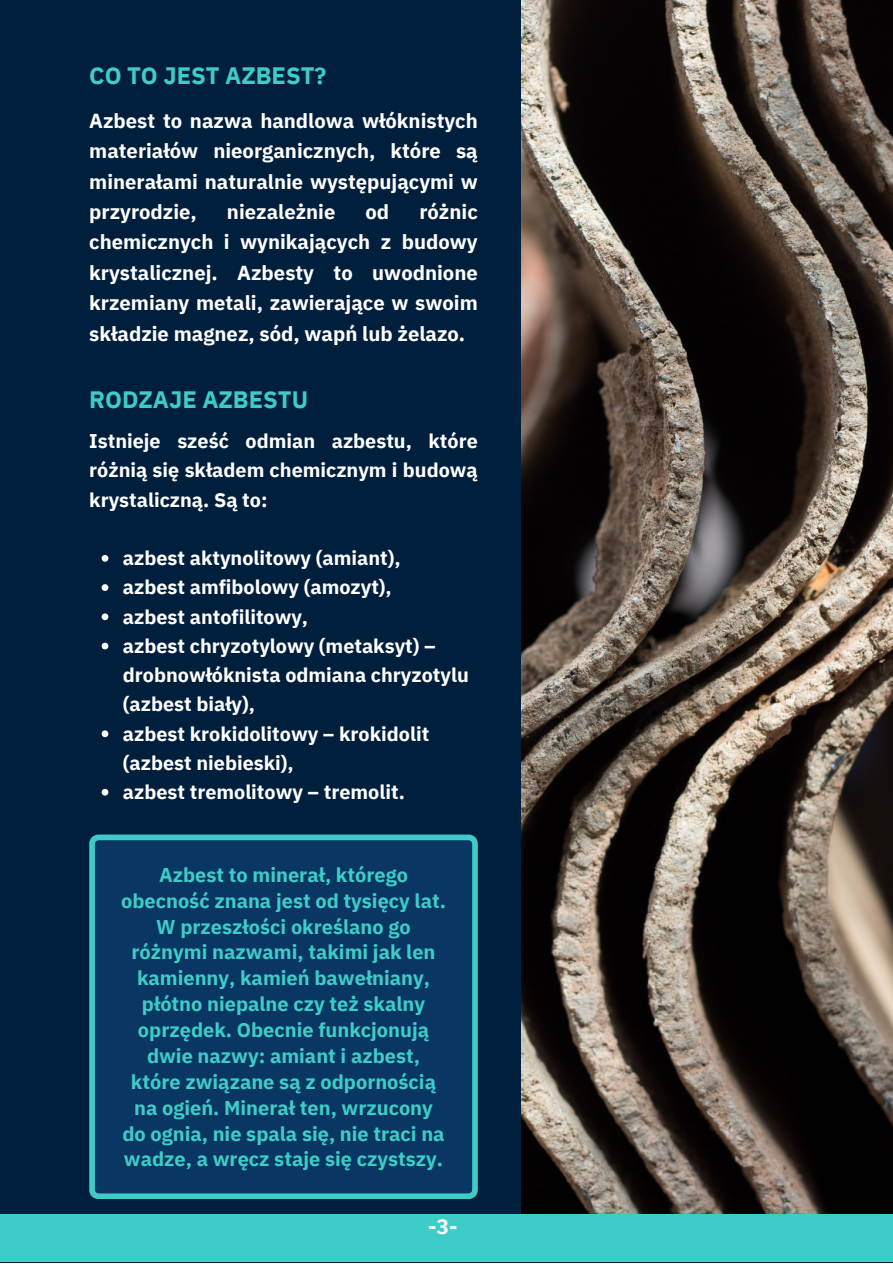
<style>
.page{position:relative;width:893px;height:1264px;background:#fff}
.page>*{position:absolute;margin:0;border:0;box-sizing:border-box;transform-origin:0 0}
.t1{font:700 23.7px "IBM Plex Sans";color:#3dccc7}
.t2{font:700 21px "IBM Plex Sans";color:#fff}
.t3{font:700 20.25px/30.3px "IBM Plex Sans";color:#fff;text-align:justify}
.t4{font:700 19.95px/25.8px "IBM Plex Sans";color:#3dccc7;text-align:center}
.t5{font:700 19.8px/29.2px "IBM Plex Sans";color:#fff}
</style>
<div class="page">
<div style="left:0;top:0;width:892px;height:1262px;background:#001f3d"></div>
<img style="left:521px;top:0;width:371px;height:1214px">
<div style="left:0;top:1214px;width:892px;height:48px;background:#3dccc7"></div>
<svg style="left:102px;top:555px;width:6px;height:6px"></svg>
<svg style="left:102px;top:584px;width:6px;height:7px"></svg>
<svg style="left:102px;top:613px;width:6px;height:7px"></svg>
<svg style="left:102px;top:642px;width:6px;height:7px"></svg>
<svg style="left:102px;top:730px;width:6px;height:7px"></svg>
<svg style="left:102px;top:788px;width:6px;height:7px"></svg>
<div style="left:89px;top:834px;width:388px;height:364px;background:#093662"></div>
<p class="t1" style="left:89px;top:59px;width:239px">CO TO JEST AZBEST?</p>
<p class="t3" style="left:89px;top:105px;width:390px">Azbest to nazwa handlowa włóknistych materiałów nieorganicznych, które są minerałami naturalnie występującymi w przyrodzie,</p>
<p class="t3" style="left:89px;top:196px;width:390px;text-indent:330px">różnic chemicznych i wynikających z budowy krystalicznej. Azbesty to uwodnione krzemiany metali, zawierające w swoim składzie magnez, sód, wapń lub żelazo.</p>
<p class="t3" style="left:227px;top:196px;width:110px">niezależnie</p>
<p class="t3" style="left:365px;top:196px;width:25px">od</p>
<p class="t1" style="left:89px;top:384px;width:220px">RODZAJE AZBESTU</p>
<p class="t5" style="left:89px;top:426px;width:390px;text-align:justify">Istnieje sześć odmian azbestu, które różnią się składem chemicznym i budową krystaliczną. Są to:</p>
<p class="t5" style="left:123px;top:543px;width:279px">azbest aktynolitowy (amiant),</p>
<p class="t5" style="left:123px;top:572px;width:270px">azbest amfibolowy (amozyt),</p>
<p class="t5" style="left:123px;top:601px;width:187px">azbest antofilitowy,</p>
<p class="t5" style="left:123px;top:630px;width:347px">azbest chryzotylowy (metaksyt) – drobnowłóknista odmiana chryzotylu (azbest biały),</p>
<p class="t5" style="left:123px;top:718px;width:308px">azbest krokidolitowy – krokidolit (azbest niebieski),</p>
<p class="t5" style="left:123px;top:777px;width:283px">azbest tremolitowy – tremolit.</p>
<p class="t4" style="left:121px;top:861px;width:326px">Azbest to minerał, którego obecność znana jest od tysięcy lat.<br>W przeszłości określano go różnymi nazwami, takimi jak len kamienny, kamień bawełniany, płótno niepalne czy też skalny oprzędek. Obecnie funkcjonują dwie nazwy: amiant i azbest, które związane są z odpornością na ogień. Minerał ten, wrzucony do ognia, nie spala się, nie traci na wadze, a wręcz staje się czystszy.</p>
<p class="t2" style="left:428px;top:1212px;width:31px">-3-</p>
</div>
